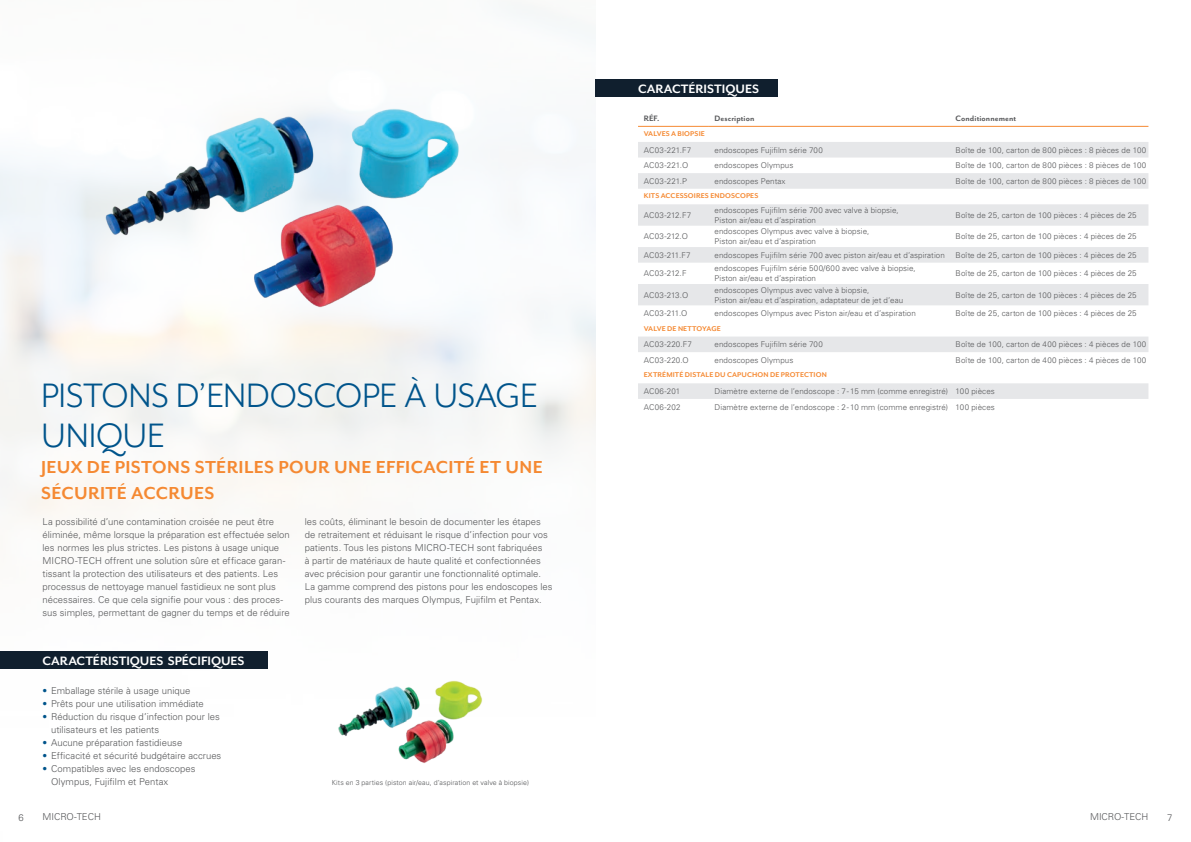
<style>
.page{position:relative;width:1191px;height:842px;background:#fff}
.page>*{position:absolute;margin:0;border:0;box-sizing:border-box;transform-origin:0 0}
.t1{font:39px/40px "Mr Eaves San OT";letter-spacing:-.01em;color:#00548b}
.t2{font:700 20px/26px "Mr Eaves San OT";letter-spacing:.015em;color:#f58932}
.t3{font:700 14px "Mr Eaves San OT";color:#fff}
.t4{font:300 9.5px/13px "Univers LT Std";color:#57585a}
.t5{font:700 9px "Mr Eaves San OT";letter-spacing:.01em;color:#57585a}
.t6{font:300 8px/9.9px "Univers LT Std";letter-spacing:.01em;color:#57585a}
.t7{font:700 8px "Mr Eaves San OT";letter-spacing:.015em;color:#f58932}
.t8{font:300 8px "Univers LT Std";letter-spacing:.03em;color:#57585a}
.t9{font:300 7px "Univers LT Std";letter-spacing:.015em;color:#57585a}
.s1{color:#00548b}
</style>
<div class="page">
<img style="left:0;top:9px;width:595px;height:660px">
<img style="left:73px;top:65px;width:412px;height:265px">
<img style="left:338px;top:680px;width:145px;height:83px">
<div style="left:0;top:651px;width:268px;height:17px;background:#101f2e"></div>
<div style="left:595px;top:79px;width:183px;height:17px;background:#101f2e"></div>
<svg style="left:638px;top:142px;width:510px;height:257px"></svg>
<div style="left:638px;top:337px;width:510px;height:15px;background:#e6e7e9"></div>
<hr style="left:638px;top:126px;width:71px;height:1px;background:#f58932">
<hr style="left:709px;top:126px;width:241px;height:1px;background:#f58932">
<hr style="left:950px;top:126px;width:198px;height:1px;background:#f58932">
<h1 class="t1" style="left:41px;top:376px;width:498px">PISTONS D’ENDOSCOPE À USAGE<br>UNIQUE</h1>
<h2 class="t2" style="left:41px;top:454px;width:503px">JEUX DE PISTONS STÉRILES POUR UNE EFFICACITÉ ET UNE<br>SÉCURITÉ ACCRUES</h2>
<p class="t4" style="left:43px;top:515px;width:249px">La possibilité d’une contamination croisée ne peut être éliminée, même lorsque la préparation est effectuée selon les normes les plus strictes. Les pistons à usage unique MICRO‑TECH offrent une solution sûre et efficace garan‑ tissant la protection des utilisateurs et des patients. Les processus de nettoyage manuel fastidieux ne sont plus nécessaires. Ce que cela signifie pour vous : des proces‑ sus simples, permettant de gagner du temps et de réduire</p>
<p class="t4" style="left:305px;top:515px;width:249px">les coûts, éliminant le besoin de documenter les étapes de retraitement et réduisant le risque d’infection pour vos patients. Tous les pistons MICRO‑TECH sont fabriquées<br>à partir de matériaux de haute qualité et confectionnées avec précision pour garantir une fonctionnalité optimale.<br>La gamme comprend des pistons pour les endoscopes les plus courants des marques Olympus, Fujifilm et Pentax.</p>
<h3 class="t3" style="left:43px;top:653px;width:203px">CARACTÉRISTIQUES SPÉCIFIQUES</h3>
<p class="t4" style="left:43px;top:684px;width:149px"><span class="s1">•</span> Emballage stérile à usage unique</p>
<p class="t4" style="left:43px;top:697px;width:163px"><span class="s1">•</span> Prêts pour une utilisation immédiate</p>
<p class="t4" style="left:51px;top:710px;width:170px;text-indent:-9px"><span class="s1">•</span> Réduction du risque d’infection pour les utilisateurs et les patients</p>
<p class="t4" style="left:43px;top:736px;width:141px"><span class="s1">•</span> Aucune préparation fastidieuse</p>
<p class="t4" style="left:43px;top:749px;width:180px"><span class="s1">•</span> Efficacité et sécurité budgétaire accrues</p>
<p class="t4" style="left:51px;top:762px;width:146px;text-indent:-9px"><span class="s1">•</span> Compatibles avec les endoscopes<br>Olympus, Fujifilm et Pentax</p>
<p class="t9" style="left:332px;top:778px;width:199px">Kits en 3 parties (piston air/eau, d’aspiration et valve à biopsie)</p>
<h3 class="t3" style="left:638px;top:81px;width:122px">CARACTÉRISTIQUES</h3>
<p class="t5" style="left:643px;top:113px;width:17px">RÉF.</p>
<p class="t5" style="left:714px;top:113px;width:41px">Description</p>
<p class="t5" style="left:955px;top:113px;width:62px">Conditionnement</p>
<p class="t7" style="left:643px;top:129px;width:63px">VALVES A BIOPSIE</p>
<p class="t8" style="left:643px;top:145px;width:49px">AC03-221.F7</p>
<p class="t6" style="left:714px;top:145px;width:110px">endoscopes Fujifilm série 700</p>
<p class="t6" style="left:955px;top:145px;width:192px">Boîte de 100, carton de 800 pièces : 8 pièces de 100</p>
<p class="t6" style="left:643px;top:160px;width:46px">AC03-221.O</p>
<p class="t6" style="left:714px;top:160px;width:80px">endoscopes Olympus</p>
<p class="t6" style="left:955px;top:160px;width:192px">Boîte de 100, carton de 800 pièces : 8 pièces de 100</p>
<p class="t6" style="left:643px;top:176px;width:45px">AC03-221.P</p>
<p class="t6" style="left:714px;top:176px;width:73px">endoscopes Pentax</p>
<p class="t6" style="left:955px;top:176px;width:192px">Boîte de 100, carton de 800 pièces : 8 pièces de 100</p>
<p class="t7" style="left:643px;top:191px;width:116px">KITS ACCESSOIRES ENDOSCOPES</p>
<p class="t6" style="left:643px;top:210px;width:49px">AC03-212.F7</p>
<p class="t6" style="left:714px;top:205px;width:186px">endoscopes Fujifilm série 700 avec valve à biopsie,<br>Piston air/eau et d’aspiration</p>
<p class="t6" style="left:955px;top:210px;width:183px">Boîte de 25, carton de 100 pièces : 4 pièces de 25</p>
<p class="t6" style="left:643px;top:231px;width:46px">AC03-212.O</p>
<p class="t6" style="left:714px;top:227px;width:156px">endoscopes Olympus avec valve à biopsie,<br>Piston air/eau et d’aspiration</p>
<p class="t6" style="left:955px;top:231px;width:183px">Boîte de 25, carton de 100 pièces : 4 pièces de 25</p>
<p class="t6" style="left:643px;top:250px;width:48px">AC03-211.F7</p>
<p class="t6" style="left:714px;top:250px;width:232px">endoscopes Fujifilm série 700 avec piston air/eau et d’aspiration</p>
<p class="t6" style="left:955px;top:250px;width:183px">Boîte de 25, carton de 100 pièces : 4 pièces de 25</p>
<p class="t6" style="left:643px;top:268px;width:44px">AC03-212.F</p>
<p class="t6" style="left:714px;top:263px;width:203px">endoscopes Fujifilm série 500/600 avec valve à biopsie,<br>Piston air/eau et d’aspiration</p>
<p class="t6" style="left:955px;top:268px;width:183px">Boîte de 25, carton de 100 pièces : 4 pièces de 25</p>
<p class="t6" style="left:643px;top:290px;width:46px">AC03-213.O</p>
<p class="t6" style="left:714px;top:285px;width:190px">endoscopes Olympus avec valve à biopsie,<br>Piston air/eau et d’aspiration, adaptateur de jet d’eau</p>
<p class="t6" style="left:955px;top:290px;width:183px">Boîte de 25, carton de 100 pièces : 4 pièces de 25</p>
<p class="t6" style="left:643px;top:308px;width:45px">AC03-211.O</p>
<p class="t6" style="left:714px;top:308px;width:203px">endoscopes Olympus avec Piston air/eau et d’aspiration</p>
<p class="t6" style="left:955px;top:308px;width:183px">Boîte de 25, carton de 100 pièces : 4 pièces de 25</p>
<p class="t7" style="left:643px;top:324px;width:79px">VALVE DE NETTOYAGE</p>
<p class="t8" style="left:643px;top:340px;width:50px">AC03-220.F7</p>
<p class="t6" style="left:714px;top:339px;width:110px">endoscopes Fujifilm série 700</p>
<p class="t6" style="left:955px;top:339px;width:192px">Boîte de 100, carton de 400 pièces : 4 pièces de 100</p>
<p class="t6" style="left:643px;top:355px;width:47px">AC03-220.O</p>
<p class="t6" style="left:714px;top:355px;width:80px">endoscopes Olympus</p>
<p class="t6" style="left:955px;top:355px;width:192px">Boîte de 100, carton de 400 pièces : 4 pièces de 100</p>
<p class="t7" style="left:643px;top:370px;width:185px">EXTRÉMITÉ DISTALE DU CAPUCHON DE PROTECTION</p>
<p class="t6" style="left:643px;top:386px;width:38px">AC06-201</p>
<p class="t6" style="left:714px;top:386px;width:282px">Diamètre externe de l’endoscope : 7 - 15 mm (comme enregistré) 100 pièces</p>
<p class="t6" style="left:643px;top:402px;width:38px">AC06-202</p>
<p class="t6" style="left:714px;top:402px;width:282px">Diamètre externe de l’endoscope : 2 - 10 mm (comme enregistré) 100 pièces</p>
<p class="t4" style="left:19px;top:811px;width:7px">6</p>
<p class="t4" style="left:43px;top:811px;width:60px">MICRO-TECH</p>
<p class="t4" style="left:1090px;top:811px;width:60px">MICRO-TECH</p>
<p class="t4" style="left:1167px;top:811px;width:7px">7</p>
</div>
